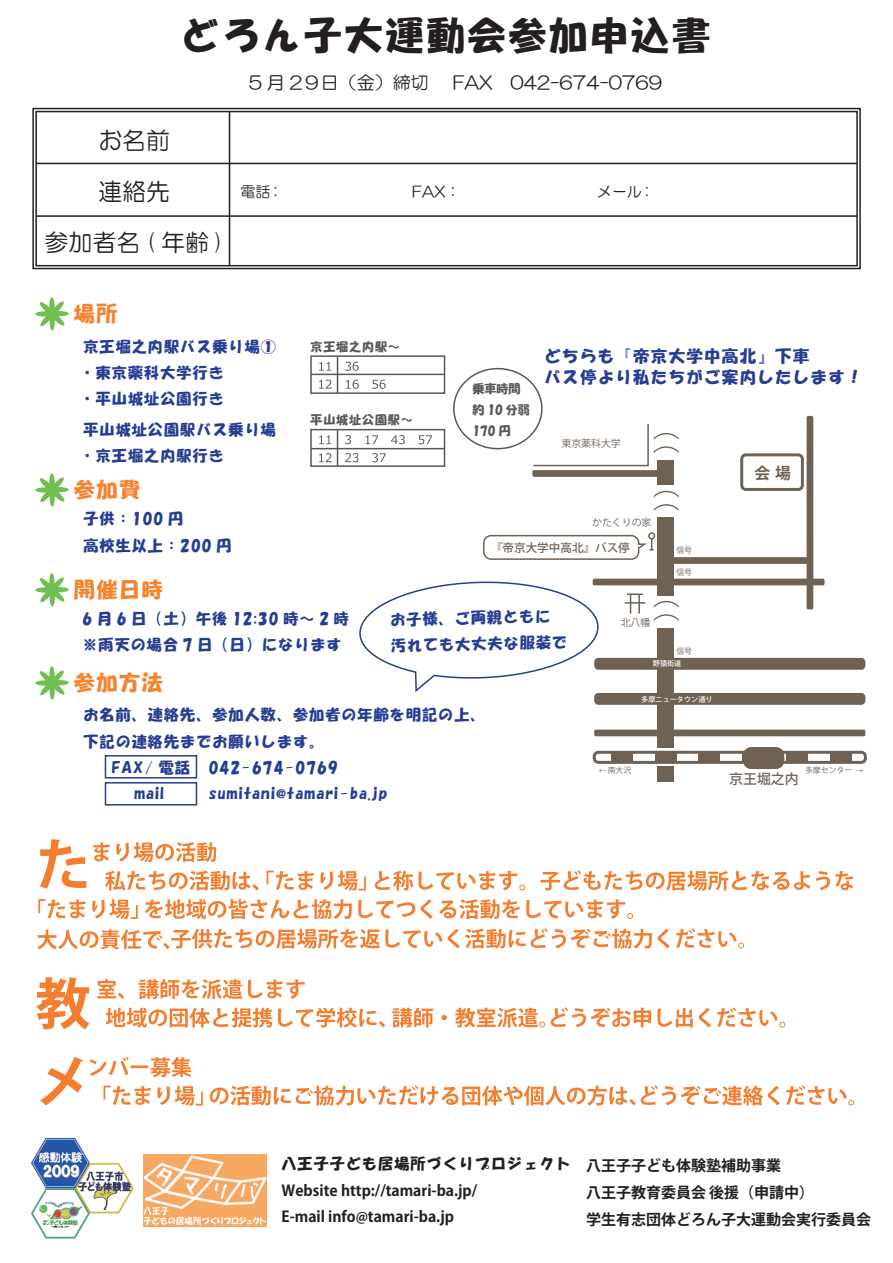
<style>
.page{position:relative;width:893px;height:1263px;background:#fff}
.page>*{position:absolute;margin:0;border:0;box-sizing:border-box;transform-origin:0 0}
.t1{font:38.1px "HGS Soei Kakupoptai";letter-spacing:.075em;color:#231f20}
.t2{font:24px/51px "HG Maru Gothic MPRO";color:#231f20;text-align:center}
.t3{font:21px "HGS Soei Kakupoptai";letter-spacing:.075em;color:#f5842f}
.t4{font:18px "HG Maru Gothic MPRO";color:#231f20}
.t5{font:16.5px/21px "HGS Soei Kakupoptai";letter-spacing:.075em;color:#263d92}
.t6{font:700 15.9px "Koz Go Pro";color:#706155}
.t7{font:15px/26.2px "HGS Soei Kakupoptai";letter-spacing:.075em;color:#263d92}
.t8{font:700 15px/27px "Koz Go Pro";color:#231f20}
.t9{font:15px "HGS Soei Kakupoptai";letter-spacing:.075em;color:#231f20}
.t10{font:500 13.8px "Koz Go Pro";color:#706155}
.t11{font:12px "HGS Soei Kakupoptai";letter-spacing:.075em;color:#57585a}
.t12{font:12px/21px "HGS Soei Kakupoptai";color:#57585a}
.t13{font:500 11.55px "Koz Go Pro";color:#706155}
.t14{font:9.9px "Koz Go Pro";color:#706155}
.t15{font:7.95px "Koz Go Pro";color:#706155}
.t16{font:500 7.2px "Koz Go Pro";color:#fff}
</style>
<div class="page">
<div style="left:105px;top:755px;width:92px;height:23px;border:2px solid #263d92"></div>
<div style="left:105px;top:782px;width:92px;height:23px;border:2px solid #263d92"></div>
<svg style="left:35px;top:297px;width:34px;height:34px"></svg>
<svg style="left:35px;top:473px;width:34px;height:34px"></svg>
<svg style="left:35px;top:573px;width:34px;height:34px"></svg>
<svg style="left:35px;top:666px;width:34px;height:34px"></svg>
<svg style="left:359px;top:580px;width:240px;height:113px"></svg>
<div style="left:35px;top:111px;width:823px;height:155px;border:2px solid #231f20"></div>
<div style="left:32px;top:108px;width:829px;height:161px;border:2px solid #231f20"></div>
<hr style="left:36px;top:163px;width:821px;height:1px;background:#231f20">
<hr style="left:36px;top:215px;width:821px;height:2px;background:#231f20">
<hr style="left:229px;top:112px;width:1px;height:154px;background:#231f20">
<div style="left:658px;top:766px;width:16px;height:16px;background:#706155"></div>
<div style="left:658px;top:629px;width:16px;height:119px;background:#706155"></div>
<div style="left:658px;top:517px;width:16px;height:79px;background:#706155"></div>
<div style="left:658px;top:460px;width:16px;height:25px;background:#706155"></div>
<div style="left:743px;top:747px;width:41px;height:22px;background:#706155;border-radius:8px"></div>
<div style="left:593px;top:751px;width:274px;height:13px;border:3px solid #706155;border-radius:4px"></div>
<div style="left:594px;top:658px;width:271px;height:12px;background:#706155;border-radius:4px"></div>
<div style="left:594px;top:693px;width:271px;height:12px;background:#706155;border-radius:4px"></div>
<div style="left:612px;top:753px;width:21px;height:9px;background:#706155"></div>
<div style="left:655px;top:753px;width:21px;height:9px;background:#706155"></div>
<div style="left:698px;top:753px;width:22px;height:9px;background:#706155"></div>
<div style="left:743px;top:753px;width:21px;height:9px;background:#706155"></div>
<div style="left:787px;top:753px;width:21px;height:9px;background:#706155"></div>
<div style="left:831px;top:753px;width:21px;height:9px;background:#706155"></div>
<div style="left:807px;top:416px;width:6px;height:193px;background:#706155;border-radius:2px"></div>
<div style="left:593px;top:579px;width:231px;height:6px;background:#706155;border-radius:2px"></div>
<div style="left:660px;top:557px;width:151px;height:7px;background:#706155;border-radius:2px"></div>
<div style="left:532px;top:470px;width:138px;height:7px;background:#706155;border-radius:2px"></div>
<div style="left:594px;top:729px;width:271px;height:7px;background:#706155;border-radius:2px"></div>
<svg style="left:654px;top:491px;width:25px;height:6px"></svg>
<svg style="left:654px;top:504px;width:25px;height:7px"></svg>
<svg style="left:654px;top:601px;width:25px;height:7px"></svg>
<svg style="left:654px;top:614px;width:25px;height:7px"></svg>
<div style="left:648px;top:532px;width:7px;height:7px;border:2px solid #706155;border-radius:50%"></div>
<svg style="left:532px;top:422px;width:147px;height:45px"></svg>
<hr style="left:625px;top:602px;width:20px;height:2px;background:#706155">
<svg style="left:627px;top:593px;width:16px;height:21px"></svg>
<hr style="left:638px;top:594px;width:2px;height:20px;background:#706155">
<div style="left:740px;top:453px;width:64px;height:38px;border:3px solid #706155;border-radius:4px"></div>
<svg style="left:483px;top:534px;width:171px;height:26px"></svg>
<div style="left:453px;top:368px;width:90px;height:81px;border:2px solid #57585a;border-radius:50%"></div>
<div style="left:310px;top:355px;width:135px;height:39px;border:2px solid #57585a"></div>
<svg style="left:319px;top:362px;width:12px;height:9px"></svg>
<svg style="left:345px;top:362px;width:14px;height:9px"></svg>
<svg style="left:319px;top:380px;width:13px;height:9px"></svg>
<svg style="left:346px;top:380px;width:13px;height:9px"></svg>
<svg style="left:372px;top:380px;width:14px;height:9px"></svg>
<hr style="left:337px;top:356px;width:1px;height:37px;background:#57585a">
<div style="left:310px;top:429px;width:135px;height:38px;border:2px solid #57585a"></div>
<svg style="left:319px;top:435px;width:12px;height:9px"></svg>
<svg style="left:345px;top:435px;width:6px;height:9px"></svg>
<svg style="left:365px;top:435px;width:13px;height:9px"></svg>
<svg style="left:391px;top:435px;width:14px;height:9px"></svg>
<svg style="left:419px;top:435px;width:13px;height:9px"></svg>
<svg style="left:319px;top:453px;width:13px;height:9px"></svg>
<svg style="left:345px;top:453px;width:13px;height:9px"></svg>
<svg style="left:372px;top:453px;width:14px;height:9px"></svg>
<hr style="left:337px;top:430px;width:1px;height:36px;background:#57585a">
<hr style="left:311px;top:448px;width:134px;height:1px;background:#57585a">
<hr style="left:311px;top:374px;width:134px;height:1px;background:#57585a">
<svg style="left:94px;top:842px;width:16px;height:19px"></svg>
<svg style="left:116px;top:842px;width:100px;height:20px"></svg>
<svg style="left:105px;top:871px;width:154px;height:19px"></svg>
<svg style="left:267px;top:870px;width:47px;height:20px"></svg>
<svg style="left:320px;top:871px;width:46px;height:20px"></svg>
<svg style="left:375px;top:871px;width:150px;height:19px"></svg>
<svg style="left:540px;top:870px;width:270px;height:21px"></svg>
<svg style="left:816px;top:871px;width:37px;height:19px"></svg>
<svg style="left:38px;top:899px;width:48px;height:19px"></svg>
<svg style="left:92px;top:899px;width:46px;height:20px"></svg>
<svg style="left:145px;top:899px;width:207px;height:20px"></svg>
<svg style="left:358px;top:899px;width:75px;height:20px"></svg>
<svg style="left:439px;top:899px;width:81px;height:20px"></svg>
<svg style="left:526px;top:899px;width:107px;height:20px"></svg>
<svg style="left:658px;top:929px;width:12px;height:19px"></svg>
<svg style="left:676px;top:928px;width:68px;height:20px"></svg>
<svg style="left:97px;top:979px;width:27px;height:20px"></svg>
<svg style="left:139px;top:979px;width:166px;height:20px"></svg>
<svg style="left:106px;top:1007px;width:166px;height:20px"></svg>
<svg style="left:278px;top:1007px;width:107px;height:20px"></svg>
<svg style="left:392px;top:1008px;width:41px;height:19px"></svg>
<svg style="left:441px;top:1015px;width:6px;height:5px"></svg>
<svg style="left:455px;top:1008px;width:90px;height:20px"></svg>
<svg style="left:551px;top:1007px;width:100px;height:20px"></svg>
<svg style="left:657px;top:1008px;width:36px;height:19px"></svg>
<svg style="left:699px;top:1008px;width:12px;height:19px"></svg>
<svg style="left:717px;top:1007px;width:68px;height:20px"></svg>
<svg style="left:40px;top:839px;width:46px;height:50px"></svg>
<svg style="left:36px;top:977px;width:54px;height:52px"></svg>
<svg style="left:89px;top:1057px;width:103px;height:20px"></svg>
<svg style="left:104px;top:1085px;width:47px;height:20px"></svg>
<svg style="left:157px;top:1086px;width:46px;height:20px"></svg>
<svg style="left:210px;top:1085px;width:570px;height:21px"></svg>
<svg style="left:786px;top:1085px;width:68px;height:20px"></svg>
<svg style="left:40px;top:1057px;width:43px;height:48px"></svg>
<svg style="left:37px;top:928px;width:615px;height:21px"></svg>
<img style="left:143px;top:1154px;width:124px;height:73px">
<img style="left:31px;top:1137px;width:103px;height:102px">
<h1 class="t1" style="left:181px;top:16px;width:531px">どろん子大運動会参加申込書</h1>
<h2 class="t2" style="left:44px;top:114px;width:181px">お名前<br>連絡先<br>参加者名 ( 年齢 )</h2>
<h3 class="t3" style="left:74px;top:303px;width:45px">場所</h3>
<p class="t4" style="left:249px;top:73px;width:415px">5 月 2９日（金）締切 　FAX　042-674-0769</p>
<p class="t7" style="left:80px;top:333px;width:198px">京王堀之内駅バス乗り場①・東京薬科大学行き<br>・平山城址公園行き</p>
<p class="t7" style="left:80px;top:416px;width:198px">平山城址公園駅バス乗り場・京王堀之内駅行き</p>
<h3 class="t3" style="left:74px;top:479px;width:68px">参加費</h3>
<p class="t7" style="left:83px;top:506px;width:150px">子供：100 円<br>高校生以上：200 円</p>
<h3 class="t3" style="left:74px;top:579px;width:90px">開催日時</h3>
<p class="t11" style="left:311px;top:341px;width:91px">京王堀之内駅～</p>
<p class="t11" style="left:311px;top:413px;width:104px">平山城址公園駅～</p>
<p class="t12" style="left:472px;top:378px;width:59px">乗車時間約 10 分弱<br>170 円</p>
<p class="t5" style="left:545px;top:346px;width:320px">どちらも『帝京大学中高北』下車<br>バス停より私たちがご案内したします！</p>
<p class="t14" style="left:561px;top:437px;width:61px">東京薬科大学</p>
<p class="t14" style="left:592px;top:516px;width:61px">かたくりの家</p>
<p class="t6" style="left:754px;top:463px;width:38px">会 場</p>
<p class="t13" style="left:491px;top:540px;width:140px">『帝京大学中高北』バス停</p>
<p class="t15" style="left:676px;top:545px;width:17px">信号</p>
<p class="t15" style="left:676px;top:567px;width:17px">信号</p>
<p class="t7" style="left:82px;top:605px;width:268px">6 月 6 日（土）午後 12:30 時～ 2 時※雨天の場合 7 日（日）になります</p>
<h3 class="t3" style="left:74px;top:672px;width:90px">参加方法</h3>
<p class="t7" style="left:390px;top:606px;width:178px;rotate:-1deg">お子様、ご両親ともに汚れても大丈夫な服装で</p>
<p class="t7" style="left:83px;top:702px;width:403px">お名前、連絡先、参加人数、参加者の年齢を明記の上、</p>
<p class="t7" style="left:83px;top:728px;width:242px">下記の連絡先までお願いします。</p>
<p class="t7" style="left:83px;top:754px;width:256px">　 FAX/ 電話 　042-674-0769</p>
<p class="t7" style="left:134px;top:780px;width:31px">mail</p>
<p class="t7" style="left:193px;top:780px;width:196px">　sumitani@tamari-ba.jp</p>
<p class="t14" style="left:621px;top:615px;width:31px">北八幡</p>
<p class="t15" style="left:676px;top:646px;width:17px">信号</p>
<p class="t16" style="left:653px;top:659px;width:30px">野猿街道</p>
<p class="t16" style="left:641px;top:694px;width:73px">多摩ニュータウン通り</p>
<p class="t15" style="left:608px;top:764px;width:25px">南大沢</p>
<p class="t10" style="left:729px;top:770px;width:71px">京王堀之内</p>
<p class="t15" style="left:805px;top:765px;width:49px">多摩センター</p>
<p class="t9" style="left:282px;top:1156px;width:291px">八王子子ども居場所づくりプロジェクト</p>
<p class="t8" style="left:282px;top:1178px;width:197px;line-height:26.2px">Website http://tamari-ba.jp/<br>E-mail info@tamari-ba.jp</p>
<p class="t8" style="left:586px;top:1152px;width:286px">八王子子ども体験塾補助事業<br>八王子教育委員会 後援（申請中）<br>学生有志団体どろん子大運動会実行委員会</p>
</div>
